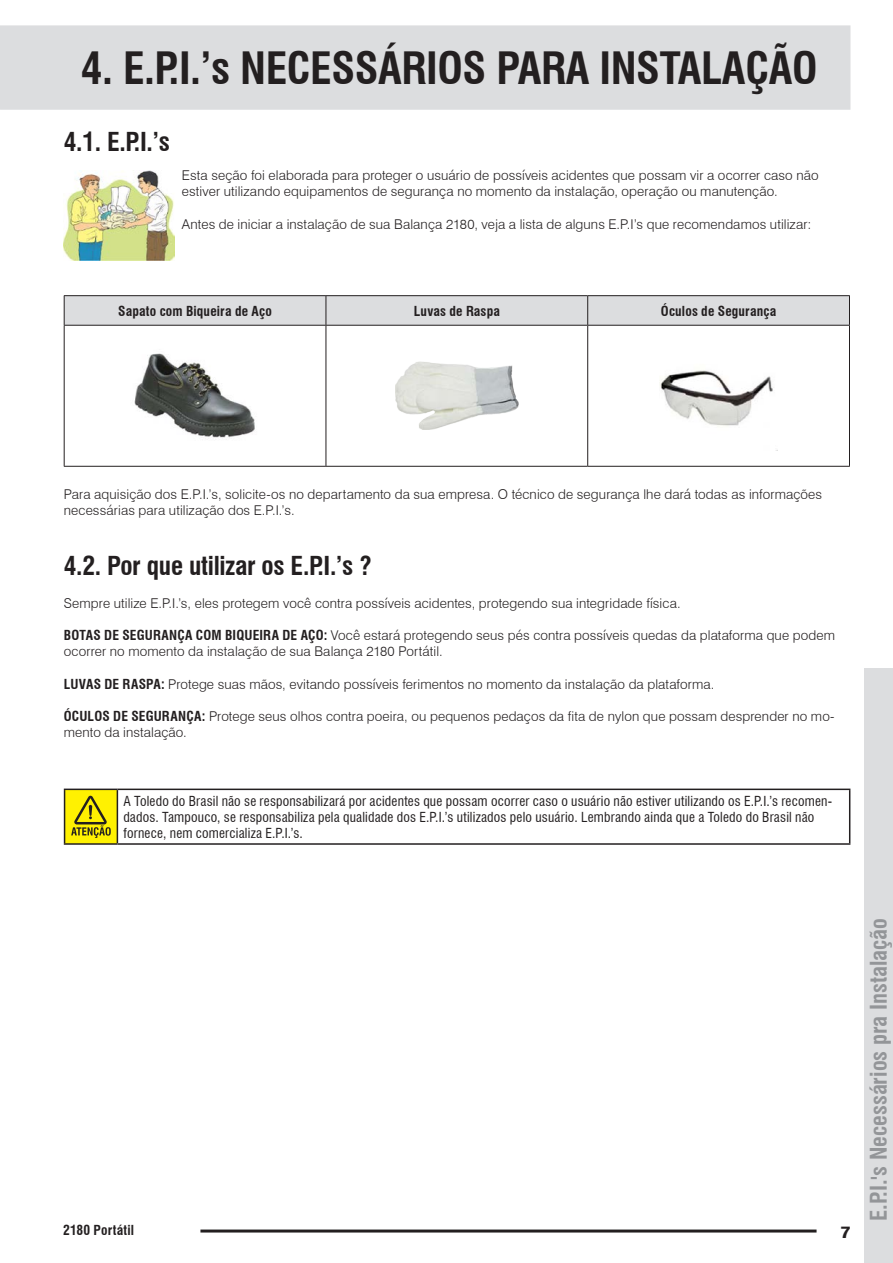
<style>
.page{position:relative;width:893px;height:1263px;background:#fff}
.page>*{position:absolute;margin:0;border:0;box-sizing:border-box;transform-origin:0 0}
.t1{font:700 condensed 43.5px "Swiss 721 BT";letter-spacing:-.01em;color:#231f20}
.t2{font:700 condensed 25.5px "Swiss 721 BT";letter-spacing:-.01em;color:#231f20}
.t3{font:700 condensed 22.5px "Swiss 721 BT";color:#939598}
.t4{font:800 16.5px "Swiss 721 BT";color:#231f20}
.Texto{font:300 13.5px/16.2px "Swiss 721 BT";letter-spacing:.01em;color:#231f20}
.Texto_Tabela{font:condensed 13.5px/16.2px "Swiss 721 BT";letter-spacing:.015em;color:#231f20}
.Título_Tabela{font:700 condensed 13.5px "Swiss 721 BT";letter-spacing:.01em;color:#231f20}
.s1{font-weight:700;font-stretch:condensed}
</style>
<div class="page">
<div style="left:0;top:25px;width:850px;height:85px;background:#dcdddf"></div>
<div style="left:864px;top:668px;width:29px;height:595px;background:#dcdddf"></div>
<hr style="left:200px;top:1229px;width:616px;height:3px;background:#231f20">
<img style="left:64px;top:170px;width:110px;height:90px">
<hr style="left:64px;top:295px;width:262px;height:1px;background:#231f20">
<svg style="left:64px;top:296px;width:786px;height:29px"></svg>
<hr style="left:326px;top:295px;width:262px;height:1px;background:#231f20">
<hr style="left:588px;top:295px;width:262px;height:1px;background:#231f20">
<hr style="left:64px;top:325px;width:262px;height:1px;background:#231f20">
<hr style="left:326px;top:325px;width:262px;height:1px;background:#231f20">
<hr style="left:588px;top:325px;width:262px;height:1px;background:#231f20">
<hr style="left:849px;top:326px;width:1px;height:140px;background:#231f20">
<hr style="left:64px;top:326px;width:1px;height:140px;background:#231f20">
<hr style="left:326px;top:326px;width:1px;height:140px;background:#231f20">
<hr style="left:587px;top:326px;width:1px;height:140px;background:#231f20">
<hr style="left:64px;top:466px;width:262px;height:1px;background:#231f20">
<hr style="left:326px;top:466px;width:262px;height:1px;background:#231f20">
<hr style="left:588px;top:466px;width:262px;height:1px;background:#231f20">
<img style="left:134px;top:353px;width:121px;height:85px">
<img style="left:396px;top:362px;width:122px;height:68px">
<img style="left:660px;top:370px;width:113px;height:56px">
<div style="left:65px;top:789px;width:52px;height:55px;background:#fff101"></div>
<hr style="left:64px;top:788px;width:53px;height:2px;background:#231f20">
<hr style="left:64px;top:790px;width:1px;height:53px;background:#231f20">
<hr style="left:117px;top:788px;width:733px;height:2px;background:#231f20">
<hr style="left:117px;top:790px;width:1px;height:53px;background:#231f20">
<hr style="left:849px;top:790px;width:1px;height:53px;background:#231f20">
<hr style="left:64px;top:843px;width:53px;height:2px;background:#231f20">
<hr style="left:117px;top:843px;width:733px;height:2px;background:#231f20">
<svg style="left:71px;top:796px;width:40px;height:42px"></svg>
<p class="t1" style="left:81px;top:42px;width:738px">4. E.P.I.’s NECESSÁRIOS PARA INSTALAÇÃO</p>
<p class="t2" style="left:64px;top:127px;width:108px">4.1. E.P.I.’s</p>
<p class="Texto" style="left:182px;top:167px;width:638px">Esta seção foi elaborada para proteger o usuário de possíveis acidentes que possam vir a ocorrer caso não estiver utilizando equipamentos de segurança no momento da instalação, operação ou manutenção.</p>
<p class="Texto" style="left:182px;top:216px;width:631px">Antes de iniciar a instalação de sua Balança 2180, veja a lista de alguns E.P.I’s que recomendamos utilizar:</p>
<p class="Título_Tabela" style="left:118px;top:303px;width:155px">Sapato com Biqueira de Aço</p>
<p class="Título_Tabela" style="left:414px;top:303px;width:88px">Luvas de Raspa</p>
<p class="Título_Tabela" style="left:661px;top:303px;width:117px">Óculos de Segurança</p>
<p class="Texto" style="left:64px;top:486px;width:760px">Para aquisição dos E.P.I.’s, solicite-os no departamento da sua empresa. O técnico de segurança lhe dará todas as informações necessárias para utilização dos E.P.I.’s.</p>
<p class="t2" style="left:64px;top:551px;width:310px">4.2. Por que utilizar os E.P.I.’s ?</p>
<p class="Texto" style="left:64px;top:595px;width:618px">Sempre utilize E.P.I.’s, eles protegem você contra possíveis acidentes, protegendo sua integridade física.</p>
<p class="Texto" style="left:64px;top:627px;width:773px"><span class="s1">BOTAS DE SEGURANÇA COM BIQUEIRA DE AÇO:</span> Você estará protegendo seus pés contra possíveis quedas da plataforma que podem ocorrer no momento da instalação de sua Balança 2180 Portátil.</p>
<p class="Texto" style="left:64px;top:676px;width:652px"><span class="s1">LUVAS DE RASPA:</span> Protege suas mãos, evitando possíveis ferimentos no momento da instalação da plataforma.</p>
<p class="Texto" style="left:64px;top:708px;width:772px"><span class="s1">ÓCULOS DE SEGURANÇA:</span> Protege seus olhos contra poeira, ou pequenos pedaços da fita de nylon que possam desprender no mo&shy;mento da instalação.</p>
<p class="Texto_Tabela" style="left:123px;top:792px;width:710px">A Toledo do Brasil não se responsabilizará por acidentes que possam ocorrer caso o usuário não estiver utilizando os E.P.I.’s recomen&shy;dados. Tampouco, se responsabiliza pela qualidade dos E.P.I.’s utilizados pelo usuário. Lembrando ainda que a Toledo do Brasil não fornece, nem comercializa E.P.I.’s.</p>
<p class="Título_Tabela" style="left:63px;top:1222px;width:72px">2180 Portátil</p>
<p class="t4" style="left:841px;top:1222px;width:11px">7</p>
<h3 class="t3" style="left:865px;top:1221px;width:305px;rotate:-90deg">E.P.I.'s Necessários pra Instalação</h3>
</div>
